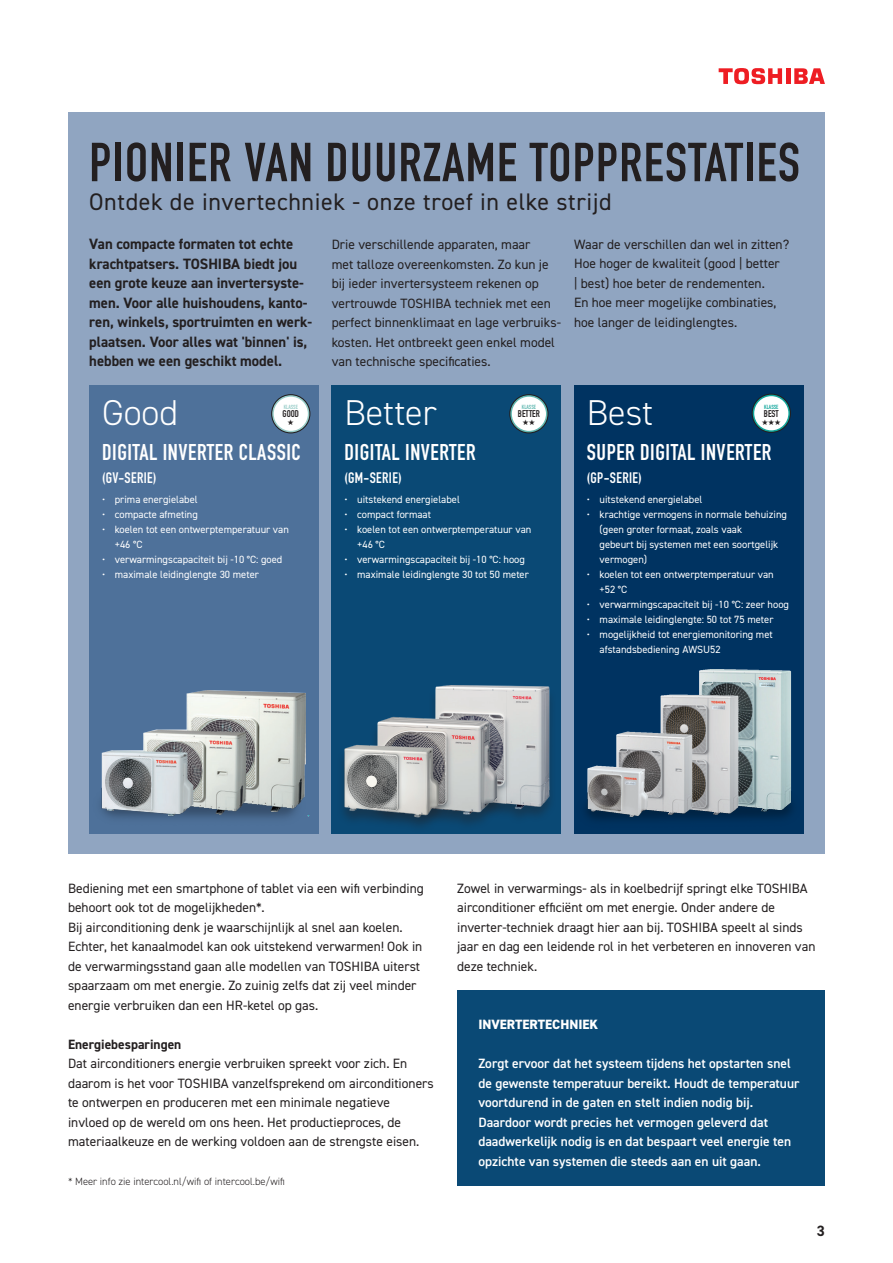
<style>
.page{position:relative;width:893px;height:1263px;background:#fff}
.page>*{position:absolute;margin:0;border:0;box-sizing:border-box;transform-origin:0 0}
.t1{font:700 54px "DIN Condensed";letter-spacing:.025em;color:#231f20}
.t2{font:300 36px "DIN2014";color:#fff}
.t3{font:24px "DIN2014";letter-spacing:.025em;color:#231f20}
.t4{font:700 22.5px "DIN Condensed";letter-spacing:.025em;color:#fff}
.t5{font:700 15px/19.5px "DIN2014";color:#231f20}
.t6{font:700 15px "DIN Condensed";letter-spacing:.025em;color:#fff}
.t7{font:13.5px/19.5px "DIN2014";color:#231f20}
.t8{font:600 13.5px/19.5px "DIN2014";color:#fff}
.t9{font:700 13.5px "DIN2014";color:#231f20}
.t10{font:800 13.5px "DIN2014";color:#fff}
.t11{font:10.5px/15px "DIN2014";color:#fff}
.t12{font:300 10.5px "DIN2014";color:#231f20}
.t13{font:700 9.6px "DIN Condensed";color:#231f20}
.t14{font:7.8px "Zapf Dingbats ITC";color:#231f20}
.t15{font:700 6px "DIN Condensed";color:#97ccc8}
.t16{font:700 6px "DIN Condensed";color:#61b8b1}
.t17{font:700 6px "DIN Condensed";color:#12a79d}
</style>
<div class="page">
<hr style="left:786px;top:68px;width:4px;height:16px;background:#ee1d23">
<svg style="left:794px;top:68px;width:31px;height:16px"></svg>
<svg style="left:719px;top:68px;width:63px;height:16px"></svg>
<div style="left:68px;top:112px;width:757px;height:742px;background:#90a5c1"></div>
<div style="left:457px;top:990px;width:368px;height:195px;background:#0a4975"></div>
<div style="left:574px;top:385px;width:230px;height:449px;background:#003361"></div>
<div style="left:332px;top:385px;width:229px;height:449px;background:#0a4975"></div>
<div style="left:89px;top:385px;width:230px;height:449px;background:#4e719a"></div>
<img style="left:585px;top:669px;width:208px;height:151px">
<svg style="left:271px;top:394px;width:39px;height:39px"></svg>
<div style="left:273px;top:396px;width:36px;height:36px;background:#fff;border-radius:50%"></div>
<div style="left:272px;top:395px;width:37px;height:37px;border:1px solid #97ccc8;border-radius:50%"></div>
<svg style="left:509px;top:394px;width:40px;height:39px"></svg>
<div style="left:511px;top:396px;width:36px;height:36px;background:#fff;border-radius:50%"></div>
<div style="left:510px;top:395px;width:37px;height:37px;border:1px solid #61b8b1;border-radius:50%"></div>
<svg style="left:752px;top:394px;width:39px;height:39px"></svg>
<div style="left:753px;top:395px;width:36px;height:36px;background:#fff;border-radius:50%"></div>
<div style="left:753px;top:395px;width:37px;height:37px;border:1px solid #12a79d;border-radius:50%"></div>
<img style="left:100px;top:690px;width:210px;height:129px">
<div style="left:430px;top:686px;width:125px;height:138px;background:#231f20;opacity:.4"></div>
<img style="left:514px;top:685px;width:41px;height:126px">
<div style="left:369px;top:718px;width:136px;height:113px;background:#231f20;opacity:.4"></div>
<img style="left:369px;top:685px;width:145px;height:135px">
<img style="left:343px;top:719px;width:110px;height:112px">
<h1 class="t1" style="left:89px;top:126px;width:712px">PIONIER VAN DUURZAME TOPPRESTATIES</h1>
<h3 class="t3" style="left:89px;top:187px;width:524px">Ontdek de invertechniek - onze troef in elke strijd</h3>
<p class="t5" style="left:89px;top:234px;width:224px">Van compacte formaten tot echte krachtpatsers. TOSHIBA biedt jou een grote keuze aan invertersyste&shy;men. Voor alle huishoudens, kanto&shy;ren, winkels, sportruimten en werk&shy;plaatsen. Voor alles wat 'binnen' is, hebben we een geschikt model.</p>
<p class="t7" style="left:332px;top:234px;width:230px">Drie verschillende apparaten, maar<br>met talloze overeenkomsten. Zo kun je bij ieder invertersysteem rekenen op vertrouwde TOSHIBA techniek met een perfect binnenklimaat en lage verbruiks&shy;kosten. Het ontbreekt geen enkel model van technische specificaties.</p>
<p class="t7" style="left:574px;top:234px;width:217px">Waar de verschillen dan wel in zitten?<br>Hoe hoger de kwaliteit (good | better<br>| best) hoe beter de rendementen.<br>En hoe meer mogelijke combinaties, hoe langer de leidinglengtes.</p>
<h2 class="t2" style="left:102px;top:390px;width:78px">Good</h2>
<h2 class="t2" style="left:587px;top:390px;width:68px">Best</h2>
<h3 class="t4" style="left:587px;top:437px;width:186px">SUPER DIGITAL INVERTER</h3>
<p class="t6" style="left:587px;top:467px;width:57px">(GP-SERIE)</p>
<p class="t11" style="left:587px;top:491px;width:117px">• uitstekend energielabel</p>
<p class="t11" style="left:600px;top:506px;width:189px;text-indent:-13px">• krachtige vermogens in normale behuizing (geen groter formaat, zoals vaak<br>gebeurt bij systemen met een soortgelijk vermogen)</p>
<p class="t11" style="left:600px;top:566px;width:176px;text-indent:-13px">• koelen tot een ontwerptemperatuur van +52 °C</p>
<p class="t11" style="left:587px;top:596px;width:204px">• verwarmingscapaciteit bij -10 °C: zeer hoog</p>
<p class="t11" style="left:587px;top:611px;width:188px">• maximale leidinglengte: 50 tot 75 meter</p>
<p class="t11" style="left:600px;top:626px;width:175px;text-indent:-13px">• mogelijkheid tot energiemonitoring met afstandsbediening AWSU52</p>
<h2 class="t2" style="left:344px;top:390px;width:94px">Better</h2>
<p class="t17" style="left:764px;top:402px;width:16px">KLASSE</p>
<p class="t14" style="left:762px;top:418px;width:21px">★★★</p>
<p class="t15" style="left:284px;top:403px;width:16px">KLASSE</p>
<p class="t16" style="left:522px;top:403px;width:16px">KLASSE</p>
<p class="t13" style="left:764px;top:407px;width:16px">BEST</p>
<p class="t13" style="left:283px;top:407px;width:18px">GOOD</p>
<p class="t13" style="left:518px;top:407px;width:24px">BETTER</p>
<h3 class="t4" style="left:102px;top:437px;width:200px">DIGITAL INVERTER CLASSIC</h3>
<p class="t6" style="left:102px;top:467px;width:56px">(GV-SERIE)</p>
<p class="t11" style="left:102px;top:491px;width:97px">• prima energielabel</p>
<p class="t11" style="left:102px;top:506px;width:97px">• compacte afmeting</p>
<p class="t11" style="left:115px;top:521px;width:176px;text-indent:-13px">• koelen tot een ontwerptemperatuur van +46 °C</p>
<p class="t11" style="left:102px;top:551px;width:182px">• verwarmingscapaciteit bij -10 °C: goed</p>
<p class="t11" style="left:102px;top:566px;width:158px">• maximale leidinglengte 30 meter</p>
<h3 class="t4" style="left:344px;top:437px;width:133px">DIGITAL INVERTER</h3>
<p class="t6" style="left:344px;top:467px;width:59px">(GM-SERIE)</p>
<p class="t11" style="left:344px;top:491px;width:117px">• uitstekend energielabel</p>
<p class="t11" style="left:344px;top:506px;width:88px">• compact formaat</p>
<p class="t11" style="left:357px;top:521px;width:176px;text-indent:-13px">• koelen tot een ontwerptemperatuur van +46 °C</p>
<p class="t11" style="left:344px;top:551px;width:182px">• verwarmingscapaciteit bij -10 °C: hoog</p>
<p class="t11" style="left:344px;top:566px;width:186px">• maximale leidinglengte 30 tot 50 meter</p>
<p class="t7" style="left:68px;top:878px;width:357px">Bediening met een smartphone of tablet via een wifi verbinding behoort ook tot de mogelijkheden*.<br>Bij airconditioning denk je waarschijnlijk al snel aan koelen.<br>Echter, het kanaalmodel kan ook uitstekend verwarmen! Ook in de verwarmingsstand gaan alle modellen van TOSHIBA uiterst spaarzaam om met energie. Zo zuinig zelfs dat zij veel minder energie verbruiken dan een HR-ketel op gas.</p>
<p class="t9" style="left:68px;top:1035px;width:115px">Energiebesparingen</p>
<p class="t7" style="left:68px;top:1053px;width:367px">Dat airconditioners energie verbruiken spreekt voor zich. En daarom is het voor TOSHIBA vanzelfsprekend om airconditioners te ontwerpen en produceren met een minimale negatieve invloed op de wereld om ons heen. Het productieproces, de materiaalkeuze en de werking voldoen aan de strengste eisen.</p>
<p class="t12" style="left:68px;top:1175px;width:219px">* Meer info zie intercool.nl/wifi of intercool.be/wifi</p>
<p class="t7" style="left:457px;top:878px;width:360px">Zowel in verwarmings- als in koelbedrijf springt elke TOSHIBA airconditioner efficiënt om met energie. Onder andere de inverter-techniek draagt hier aan bij. TOSHIBA speelt al sinds jaar en dag een leidende rol in het verbeteren en innoveren van deze techniek.</p>
<p class="t10" style="left:478px;top:1015px;width:121px">INVERTERTECHNIEK</p>
<p class="t8" style="left:478px;top:1053px;width:323px">Zorgt ervoor dat het systeem tijdens het opstarten snel de gewenste temperatuur bereikt. Houdt de temperatuur voortdurend in de gaten en stelt indien nodig bij.<br>Daardoor wordt precies het vermogen geleverd dat daadwerkelijk nodig is en dat bespaart veel energie ten opzichte van systemen die steeds aan en uit gaan.</p>
<p class="t5" style="left:817px;top:1221px;width:10px">3</p>
</div>
